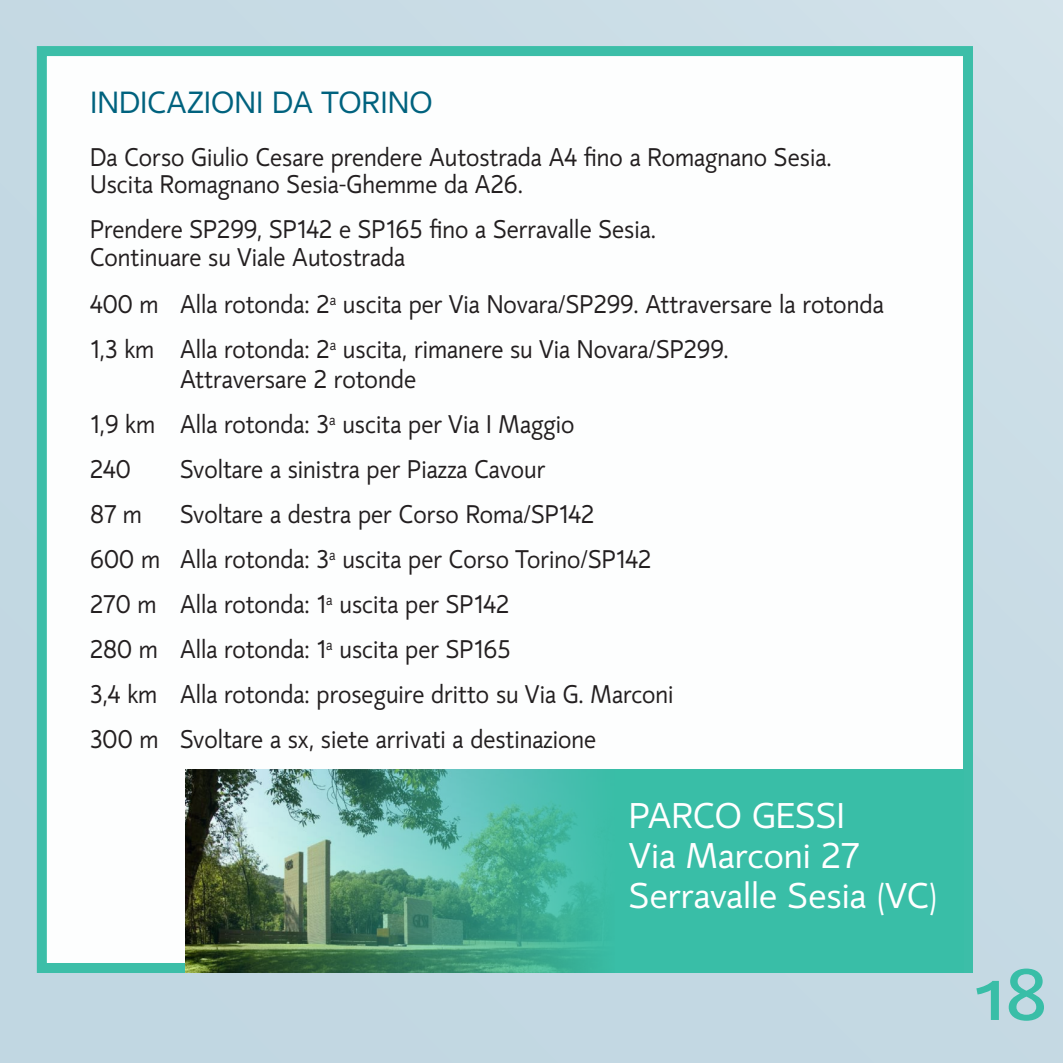
<style>
.page{position:relative;width:1063px;height:1063px;background:#c5d9e3}
.page>*{position:absolute;margin:0;border:0;box-sizing:border-box;transform-origin:0 0}
.t1{font:500 72.5px "Daxline Pro";color:#39bea7}
.t2{font:35px/40px "mirror 82";color:#fff}
.t3{font:30px "mirror 82";color:#00627e}
.t4{font:25px/45px "mirror 82";color:#231f20;scale:.94 1}
.t5{font:25px/27.5px "mirror 82";color:#231f20;scale:.93 1}
</style>
<div class="page">
<div style="left:37px;top:46px;width:936px;height:927px;background:#fff;border:10px solid #39bea7"></div>
<div style="left:186px;top:770px;width:778px;height:203px;background:#39bea7"></div>
<img style="left:186px;top:770px;width:406px;height:203px">
<p class="t3" style="left:90px;top:84px;width:77px">Indicaz</p>
<p class="t3" style="left:204px;top:84px;width:206px">ioni da Torino</p>
<p class="t5" style="left:90px;top:143px;width:799px">Da Corso Giulio Cesare prendere Autostrada A4 fino a Romagnano Sesia.<br>Uscita Romagnano Sesia-Ghemme da A26.</p>
<p class="t5" style="left:90px;top:216px;width:610px">Prendere SP299, SP142 e SP165 fino a Serravalle Sesia.<br>Continuare su Viale Autostrada</p>
<p class="t5" style="left:90px;top:282px;width:855px;line-height:45px">400 m Alla rotonda: 2<sup>a</sup> uscita per Via Novara/SP299. Attraversare la rotonda<br>1,3 km Alla rotonda: 2<sup>a</sup> uscita, rimanere su Via Novara/SP299.</p>
<p class="t4" style="left:90px;top:357px;width:622px;text-indent:90px">Attraversare 2 rotonde<br>1,9 km Alla rotonda: 3<sup>a</sup> uscita per Via I Maggio<br>240 Svoltare a sinistra per Piazza Cavour<br>87 m Svoltare a destra per Corso Roma/SP142<br>600 m Alla rotonda: 3<sup>a</sup> uscita per Corso Torino/SP142<br>270 m Alla rotonda: 1<sup>a</sup> uscita per SP142<br>280 m Alla rotonda: 1<sup>a</sup> uscita per SP165<br>3,4 km Alla rotonda: proseguire dritto su Via G. Marconi 300 m Svoltare a sx, siete arrivati a destinazione</p>
<h2 class="t2" style="left:629px;top:796px;width:310px;text-indent:123px">Gessi<br>Via Marconi 27<br>Serravalle Sesia (VC)</h2>
<h2 class="t2" style="left:629px;top:796px;width:43px">Parco</h2>
<h1 class="t1" style="left:974px;top:946px;width:75px">18</h1>
</div>
